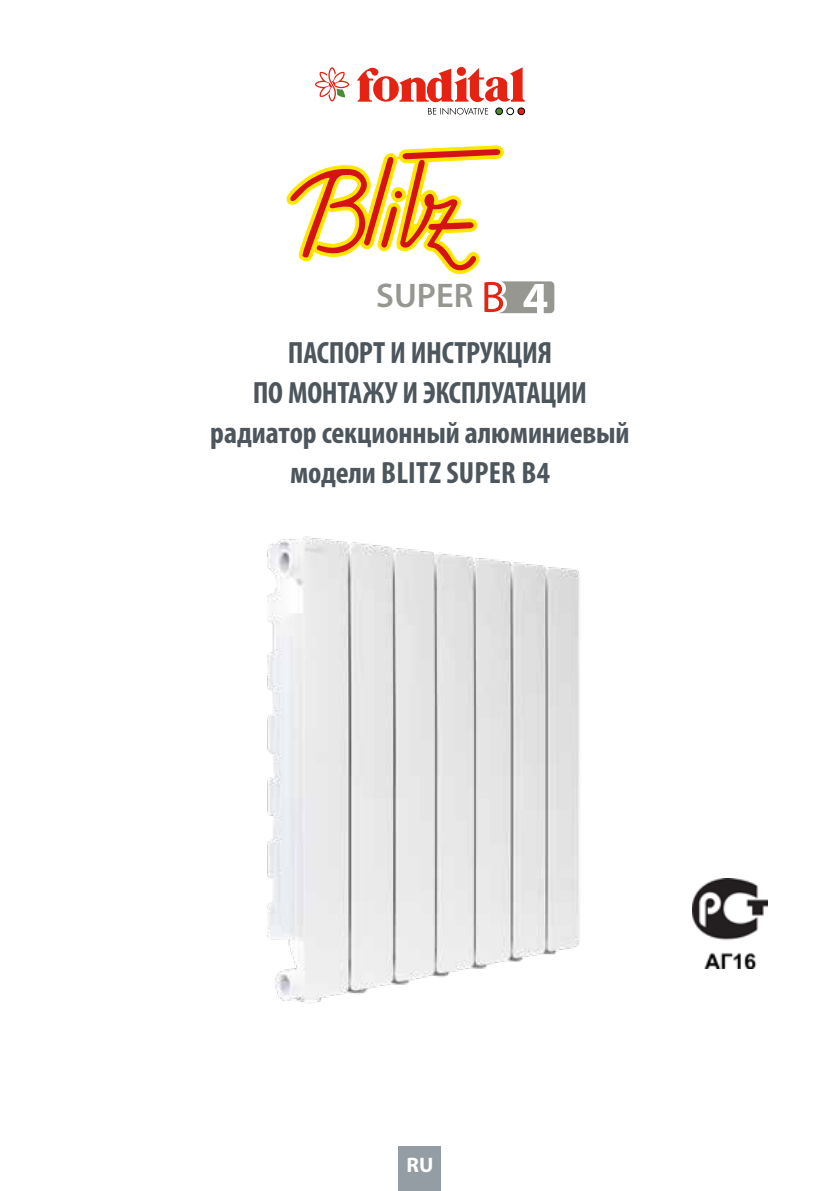
<style>
.page{position:relative;width:840px;height:1191px;background:#fff}
.page>*{position:absolute;margin:0;border:0;box-sizing:border-box;transform-origin:0 0}
.t1{font:600 34.2px "Myriad Pro";color:#959790}
.t2{font:700 condensed 30.8px/40px "Myriad Pro";letter-spacing:-.005em;color:#4c565c;text-align:center}
.t3{font:700 21px "Myriad Pro";color:#fff}
</style>
<div class="page">
<svg style="left:428px;top:108px;width:60px;height:7px"></svg>
<div style="left:495px;top:108px;width:7px;height:7px;background:#4c8b32;border-radius:50%"></div>
<div style="left:495px;top:108px;width:7px;height:7px;border:1px solid #000;border-radius:50%"></div>
<div style="left:506px;top:108px;width:7px;height:7px;border:1px solid #000;border-radius:50%"></div>
<div style="left:517px;top:108px;width:7px;height:7px;background:#e42313;border-radius:50%"></div>
<div style="left:517px;top:108px;width:7px;height:7px;border:1px solid #000;border-radius:50%"></div>
<svg style="left:357px;top:67px;width:167px;height:35px"></svg>
<svg style="left:315px;top:67px;width:34px;height:35px"></svg>
<div style="left:398px;top:1146px;width:43px;height:45px;background:#939da3"></div>
<svg style="left:286px;top:145px;width:268px;height:169px"></svg>
<img style="left:267px;top:536px;width:313px;height:466px">
<img style="left:692px;top:878px;width:75px;height:91px">
<p class="t1" style="left:376px;top:274px;width:98px">SUPER</p>
<p class="t2" style="left:210px;top:332px;width:420px">ПАСПОРТ И ИНСТРУКЦИЯ<br>ПО МОНТАЖУ И ЭКСПЛУАТАЦИИ радиатор секционный алюминиевый модели BLITZ SUPER B4</p>
<p class="t3" style="left:406px;top:1153px;width:28px">RU</p>
</div>
